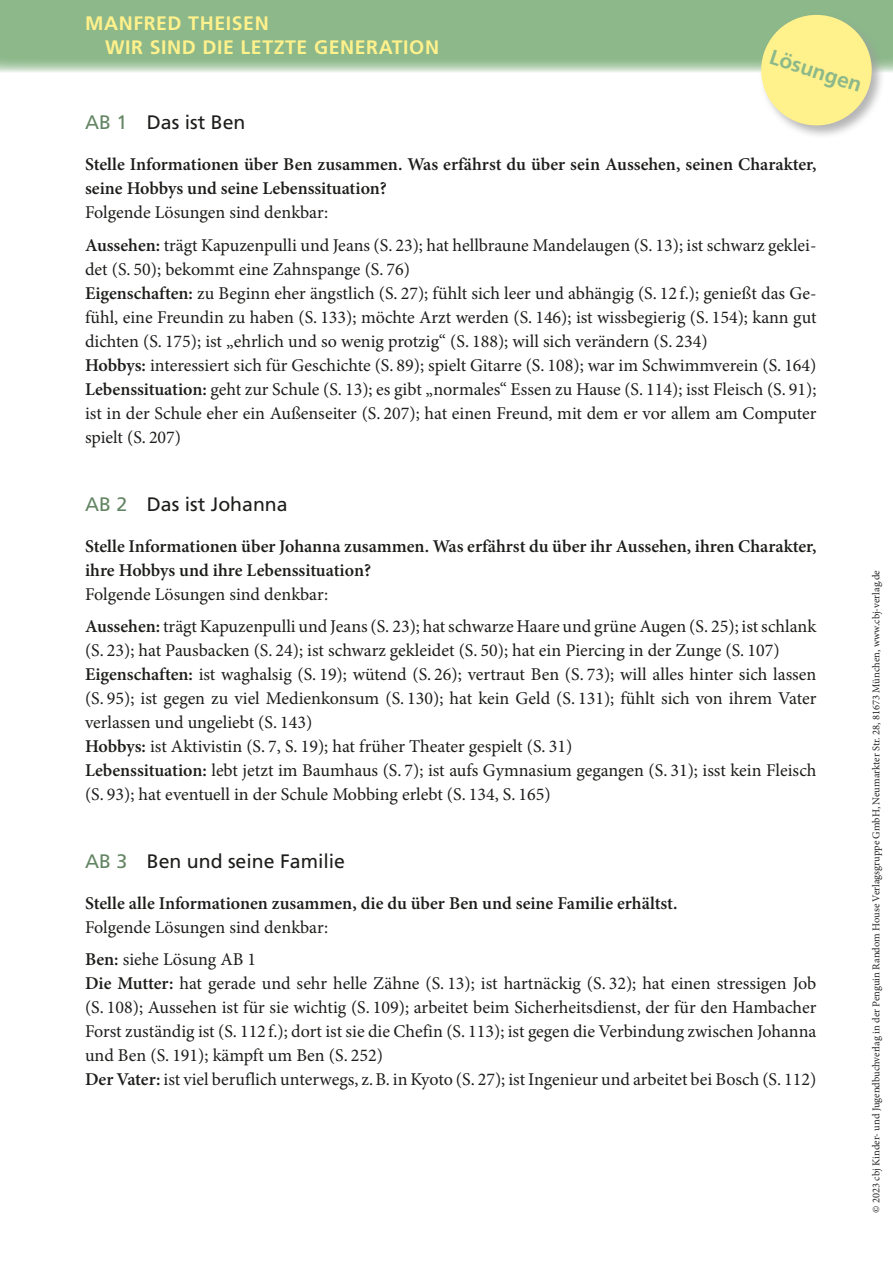
<style>
.page{position:relative;width:893px;height:1263px;background:#fff}
.page>*{position:absolute;margin:0;border:0;box-sizing:border-box;transform-origin:0 0}
.t1{font:700 21px "Frutiger LT Pro";color:#8cb88a}
.t2{font:19.5px "Frutiger LT Pro";color:#1d1d1b}
.t3{font:700 19.5px/24px "Frutiger LT Pro";letter-spacing:.03em;color:#fff18c}
.t4{font:18px/24px "Minion Pro";color:#1d1d1b}
.t5{font:600 18px/24px "Minion Pro";color:#1d1d1b}
.t6{font:10.5px "Minion Pro";color:#252423}
.s1{color:#648564}
.s2{font-weight:600}
</style>
<div class="page">
<div style="left:0;top:0;width:893px;height:72px;background:#8cb88a"></div>
<div style="left:759px;top:13px;width:127px;height:127px;background:#9d9d9d;opacity:.75"></div>
<svg style="left:754px;top:13px;width:124px;height:119px"></svg>
<p class="t3" style="left:105px;top:12px;width:335px;text-indent:-20px">MANFRED THEISEN<br>WIR SIND DIE LETZTE GENERATION</p>
<p class="t1" style="left:774px;top:44px;width:97px;rotate:18deg">Lösungen</p>
<p class="t2" style="left:85px;top:111px;width:162px"><span class="s1">AB 1</span> Das ist Ben</p>
<p class="t5" style="left:85px;top:153px;width:733px">Stelle Informationen über Ben zusammen. Was erfährst du über sein Aussehen, seinen Charakter, seine Hobbys und seine Lebenssituation?</p>
<p class="t4" style="left:85px;top:196px;width:733px;line-height:32.5px">Folgende Lösungen sind denkbar:<br><span class="s2">Aussehen:</span> trägt Kapuzenpulli und Jeans (S. 23); hat hellbraune Mandelaugen (S. 13); ist schwarz geklei-</p>
<p class="t4" style="left:85px;top:257px;width:733px">det (S. 50); bekommt eine Zahnspange (S. 76)<br><span class="s2">Eigenschaften:</span> zu Beginn eher ängstlich (S. 27); fühlt sich leer und abhängig (S. 12 f.); genießt das Ge&shy;fühl, eine Freundin zu haben (S. 133); möchte Arzt werden (S. 146); ist wissbegierig (S. 154); kann gut dichten (S. 175); ist „ehrlich und so wenig protzig“ (S. 188); will sich verändern (S. 234)<br><span class="s2">Hobbys:</span> interessiert sich für Geschichte (S. 89); spielt Gitarre (S. 108); war im Schwimmverein (S. 164)<br><span class="s2">Lebenssituation:</span> geht zur Schule (S. 13); es gibt „normales“ Essen zu Hause (S. 114); isst Fleisch (S. 91); ist in der Schule eher ein Außenseiter (S. 207); hat einen Freund, mit dem er vor allem am Computer spielt (S. 207)</p>
<p class="t2" style="left:85px;top:492px;width:204px"><span class="s1">AB 2</span> Das ist Johanna</p>
<p class="t5" style="left:85px;top:534px;width:733px">Stelle Informationen über Johanna zusammen. Was erfährst du über ihr Aussehen, ihren Charakter, ihre Hobbys und ihre Lebenssituation?</p>
<p class="t4" style="left:85px;top:578px;width:733px;line-height:32.5px">Folgende Lösungen sind denkbar:<br><span class="s2">Aussehen:</span> trägt Kapuzenpulli und Jeans (S. 23); hat schwarze Haare und grüne Augen (S. 25); ist schlank</p>
<p class="t4" style="left:85px;top:638px;width:733px">(S. 23); hat Pausbacken (S. 24); ist schwarz gekleidet (S. 50); hat ein Piercing in der Zunge (S. 107)<br><span class="s2">Eigenschaften:</span> ist waghalsig (S. 19); wütend (S. 26); vertraut Ben (S. 73); will alles hinter sich lassen (S. 95); ist gegen zu viel Medienkonsum (S. 130); hat kein Geld (S. 131); fühlt sich von ihrem Vater verlassen und ungeliebt (S. 143)<br><span class="s2">Hobbys:</span> ist Aktivistin (S. 7, S. 19); hat früher Theater gespielt (S. 31)<br><span class="s2">Lebenssituation:</span> lebt jetzt im Baumhaus (S. 7); ist aufs Gymnasium gegangen (S. 31); isst kein Fleisch (S. 93); hat eventuell in der Schule Mobbing erlebt (S. 134, S. 165)</p>
<p class="t2" style="left:85px;top:849px;width:262px"><span class="s1">AB 3</span> Ben und seine Familie</p>
<p class="t5" style="left:85px;top:891px;width:594px">Stelle alle Informationen zusammen, die du über Ben und seine Familie erhältst.</p>
<p class="t4" style="left:85px;top:911px;width:245px;line-height:32.5px">Folgende Lösungen sind denkbar:<br><span class="s2">Ben:</span> siehe Lösung AB 1</p>
<p class="t4" style="left:85px;top:971px;width:733px"><span class="s2">Die Mutter:</span> hat gerade und sehr helle Zähne (S. 13); ist hartnäckig (S. 32); hat einen stressigen Job (S. 108); Aussehen ist für sie wichtig (S. 109); arbeitet beim Sicherheitsdienst, der für den Hambacher Forst zuständig ist (S. 112 f.); dort ist sie die Chefin (S. 113); ist gegen die Verbindung zwischen Johanna und Ben (S. 191); kämpft um Ben (S. 252)<br><span class="s2">Der Vater:</span> ist viel beruflich unterwegs, z.B. in Kyoto (S. 27); ist Ingenieur und arbeitet bei Bosch (S. 112)</p>
<p class="t6" style="left:869px;top:1213px;width:644px;rotate:-90deg">© 2023 cbj Kinder- und Jugendbuchverlag in der Penguin Random House Verlagsgruppe GmbH, Neumarkter Str. 28, 81673 München, www.cbj-verlag.de</p>
</div>
